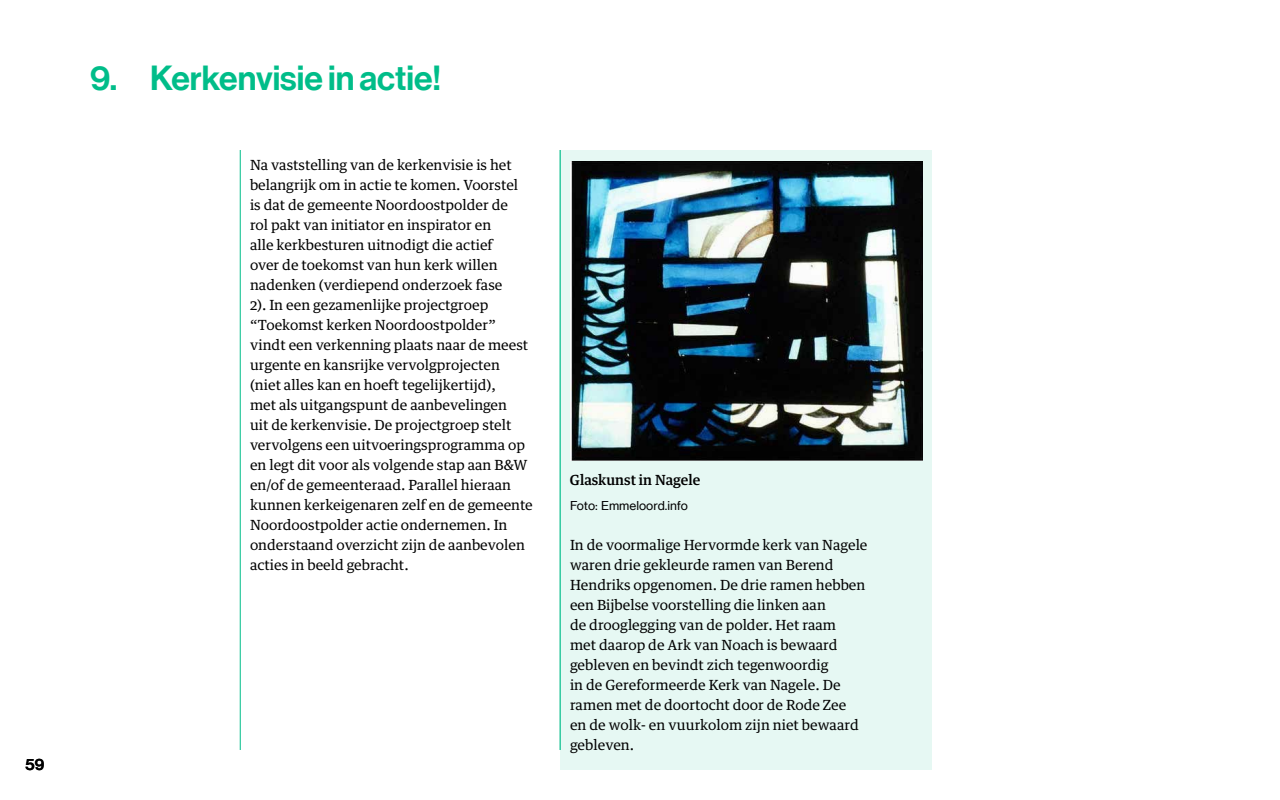
<style>
.page{position:relative;width:1280px;height:800px;background:#fff}
.page>*{position:absolute;margin:0;border:0;box-sizing:border-box;transform-origin:0 0}
.t1{font:34px "N Haas Grotesk DS Pro 65 Md";color:#00bd89}
.t2{font:16px "N Haas Grotesk DS Pro 65 Md";color:#000}
.t3{font:14px/20px "Guardian Text Egyp";color:#000}
.t4{font:500 14px "Guardian Text Egyp";color:#000}
.t5{font:12px "N Haas Grotesk TX Pro 55 Rg";color:#000}
</style>
<div class="page">
<hr style="left:240px;top:150px;width:1px;height:600px;background:#00bd89">
<div style="left:560px;top:150px;width:372px;height:620px;background:#e6f8f3"></div>
<hr style="left:560px;top:150px;width:1px;height:600px;background:#00bd89">
<img style="left:570px;top:161px;width:352px;height:300px">
<p class="t2" style="left:26px;top:755px;width:20px">59</p>
<h1 class="t1" style="left:90px;top:58px;width:353px">9. Kerkenvisie in actie!</h1>
<p class="t3" style="left:250px;top:154px;width:284px">Na vaststelling van de kerkenvisie is het belangrijk om in actie te komen. Voorstel<br>is dat de gemeente Noordoostpolder de<br>rol pakt van initiator en inspirator en<br>alle kerkbesturen uitnodigt die actief<br>over de toekomst van hun kerk willen nadenken (verdiepend onderzoek fase<br>2). In een gezamenlijke projectgroep “Toekomst kerken Noordoostpolder” vindt een verkenning plaats naar de meest urgente en kansrijke vervolgprojecten (niet alles kan en hoeft tegelijkertijd),<br>met als uitgangspunt de aanbevelingen<br>uit de kerkenvisie. De projectgroep stelt vervolgens een uitvoeringsprogramma op en legt dit voor als volgende stap aan B&amp;W en/of de gemeenteraad. Parallel hieraan kunnen kerkeigenaren zelf en de gemeente Noordoostpolder actie ondernemen. In onderstaand overzicht zijn de aanbevolen acties in beeld gebracht.</p>
<p class="t4" style="left:570px;top:468px;width:132px">Glaskunst in Nagele</p>
<p class="t5" style="left:570px;top:498px;width:120px">Foto: Emmeloord.info</p>
<p class="t3" style="left:570px;top:534px;width:299px">In de voormalige Hervormde kerk van Nagele waren drie gekleurde ramen van Berend Hendriks opgenomen. De drie ramen hebben een Bijbelse voorstelling die linken aan<br>de drooglegging van de polder. Het raam<br>met daarop de Ark van Noach is bewaard gebleven en bevindt zich tegenwoordig<br>in de Gereformeerde Kerk van Nagele. De ramen met de doortocht door de Rode Zee<br>en de wolk- en vuurkolom zijn niet bewaard gebleven.</p>
</div>
